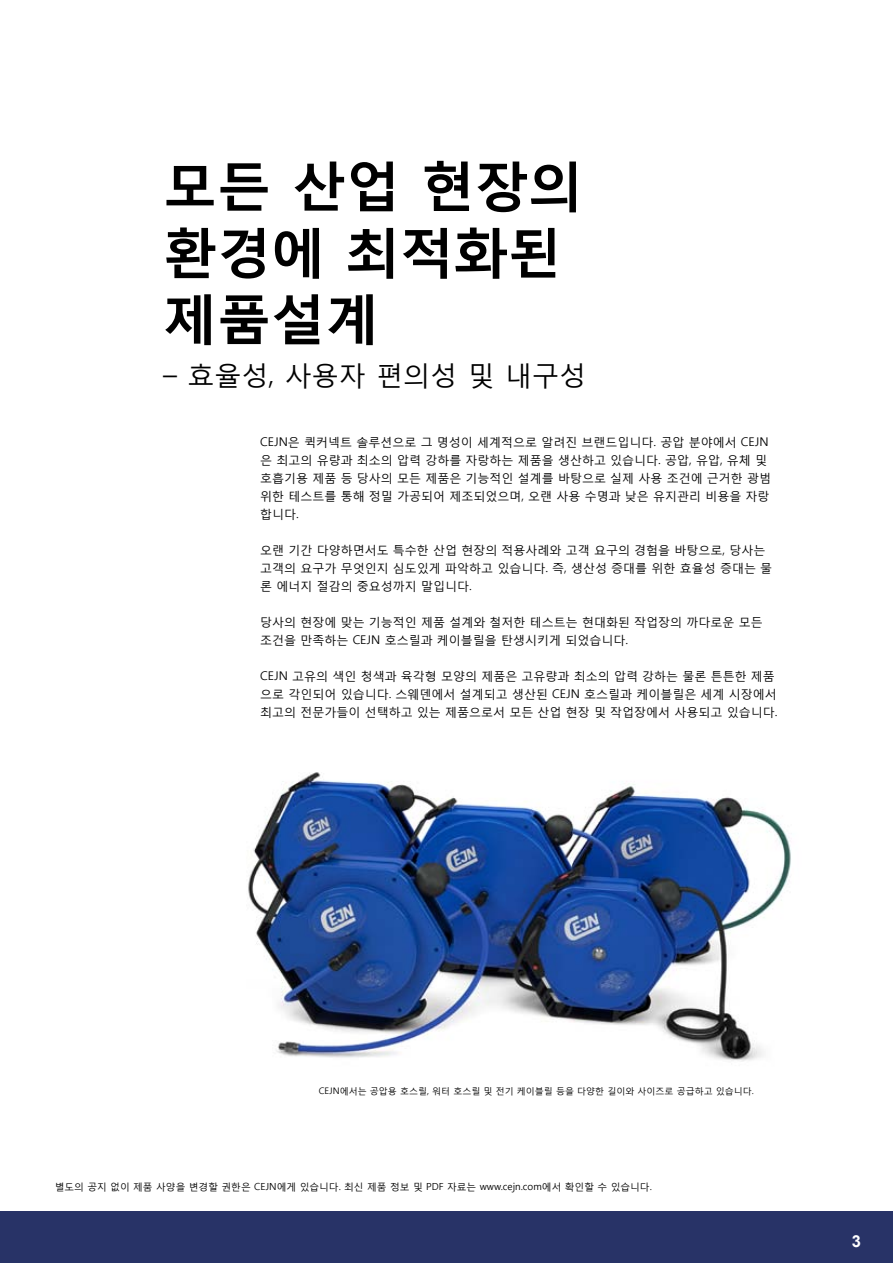
<style>
.page{position:relative;width:893px;height:1263px;background:#fff}
.page>*{position:absolute;margin:0;border:0;box-sizing:border-box;transform-origin:0 0}
.t1{font:700 54px/66.3px "Malgun Gothic";color:#000}
.t2{font:27px "Malgun Gothic";color:#000}
.t3{font:700 16.5px "Arial";color:#fff}
.t4{font:12px/18px "Malgun Gothic";color:#000}
.t5{font:9.75px "Malgun Gothic";color:#000}
.t6{font:9px "Malgun Gothic";color:#000}
</style>
<div class="page">
<div style="left:0;top:1212px;width:893px;height:51px;background:#283367"></div>
<img style="left:248px;top:772px;width:543px;height:289px">
<h1 class="t1" style="left:163px;top:151px;width:421px">모든 산업 현장의 환경에 최적화된 제품설계</h1>
<h2 class="t2" style="left:163px;top:359px;width:424px">– 효율성, 사용자 편의성 및 내구성</h2>
<p class="t4" style="left:260px;top:433px;width:512px">CEJN은 퀵커넥트 솔루션으로 그 명성이 세계적으로 알려진 브랜드입니다. 공압 분야에서 CEJN 은 최고의 유량과 최소의 압력 강하를 자랑하는 제품을 생산하고 있습니다. 공압, 유압, 유체 및 호흡기용 제품 등 당사의 모든 제품은 기능적인 설계를 바탕으로 실제 사용 조건에 근거한 광범 위한 테스트를 통해 정밀 가공되어 제조되었으며, 오랜 사용 수명과 낮은 유지관리 비용을 자랑 합니다.</p>
<p class="t4" style="left:260px;top:541px;width:513px">오랜 기간 다양하면서도 특수한 산업 현장의 적용사례와 고객 요구의 경험을 바탕으로, 당사는 고객의 요구가 무엇인지 심도있게 파악하고 있습니다. 즉, 생산성 증대를 위한 효율성 증대는 물 론 에너지 절감의 중요성까지 말입니다.</p>
<p class="t4" style="left:260px;top:613px;width:504px">당사의 현장에 맞는 기능적인 제품 설계와 철저한 테스트는 현대화된 작업장의 까다로운 모든 조건을 만족하는 CEJN 호스릴과 케이블릴을 탄생시키게 되었습니다.</p>
<p class="t4" style="left:260px;top:667px;width:519px">CEJN 고유의 색인 청색과 육각형 모양의 제품은 고유량과 최소의 압력 강하는 물론 튼튼한 제품 으로 각인되어 있습니다. 스웨덴에서 설계되고 생산된 CEJN 호스릴과 케이블릴은 세계 시장에서 최고의 전문가들이 선택하고 있는 제품으로서 모든 산업 현장 및 작업장에서 사용되고 있습니다.</p>
<p class="t6" style="left:319px;top:1085px;width:436px">CEJN에서는 공압용 호스릴, 워터 호스릴 및 전기 케이블릴 등을 다양한 길이와 사이즈로 공급하고 있습니다.</p>
<p class="t5" style="left:55px;top:1181px;width:599px">별도의 공지 없이 제품 사양을 변경할 권한은 CEJN에게 있습니다. 최신 제품 정보 및 PDF 자료는 www.cejn.com에서 확인할 수 있습니다.</p>
<h3 class="t3" style="left:852px;top:1230px;width:11px">3</h3>
</div>
